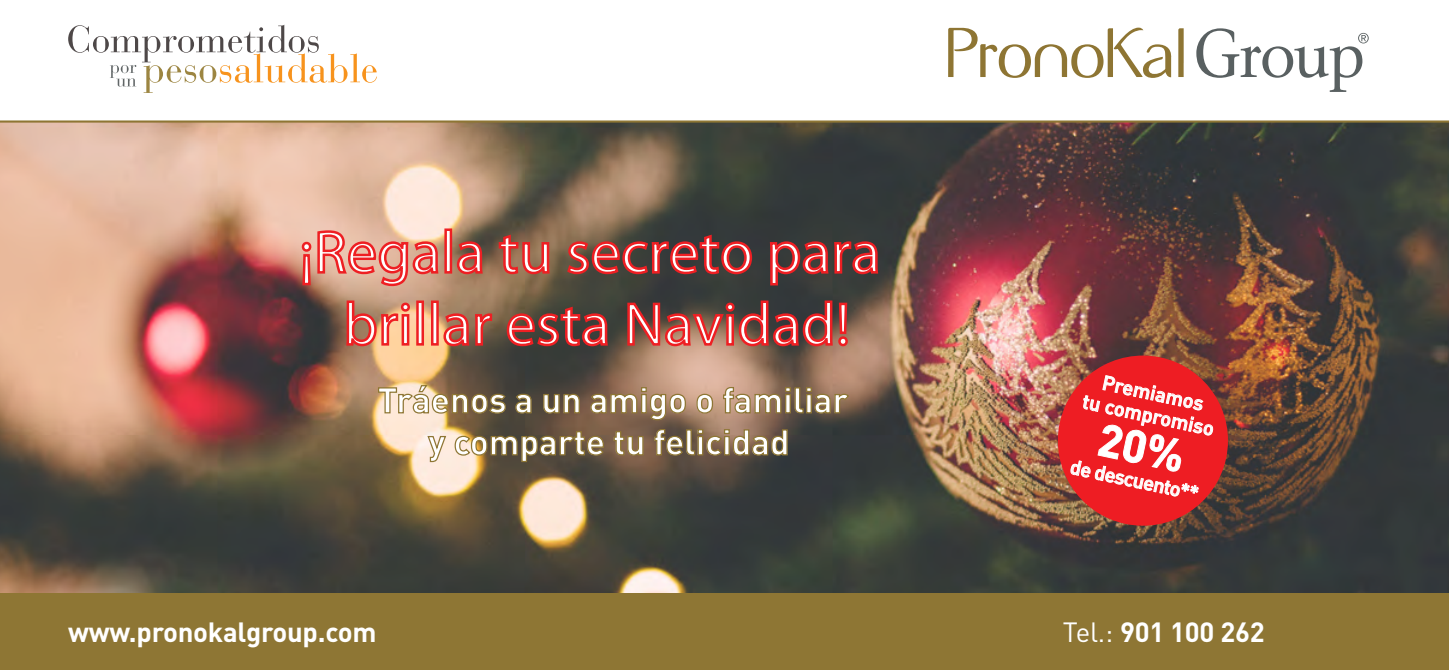
<style>
.page{position:relative;width:1449px;height:670px;background:#fff}
.page>*{position:absolute;margin:0;border:0;box-sizing:border-box;transform-origin:0 0}
.t1{font:60px/72px "Myriad Pro";letter-spacing:.01em;color:#fff;text-align:center}
.t2{font:700 35px/42px "DIN";color:#fff;text-align:center}
.t3{font:700 27.5px "DIN";letter-spacing:-.01em;color:#fff}
.t4{font:500 20px/22.5px "DIN";color:#fff;text-align:center}
.s1{font-weight:400}
</style>
<div class="page">
<img style="left:0;top:123px;width:1449px;height:470px">
<div style="left:0;top:593px;width:1449px;height:77px;background:#8e7634"></div>
<svg style="left:300px;top:187px;width:580px;height:185px;background:#8c6154"></svg>
<svg style="left:1178px;top:28px;width:6px;height:49px"></svg>
<svg style="left:948px;top:28px;width:224px;height:50px"></svg>
<svg style="left:1196px;top:28px;width:173px;height:64px"></svg>
<svg style="left:68px;top:25px;width:309px;height:68px"></svg>
<svg style="left:377px;top:384px;width:129px;height:30px;background:#a89171"></svg>
<svg style="left:515px;top:393px;width:17px;height:21px"></svg>
<svg style="left:543px;top:393px;width:37px;height:21px"></svg>
<svg style="left:590px;top:387px;width:97px;height:34px;background:#947354"></svg>
<svg style="left:696px;top:393px;width:18px;height:21px"></svg>
<svg style="left:722px;top:386px;width:128px;height:28px;background:#957758"></svg>
<svg style="left:426px;top:435px;width:21px;height:28px"></svg>
<svg style="left:454px;top:430px;width:151px;height:33px;background:#786649"></svg>
<svg style="left:613px;top:430px;width:31px;height:26px"></svg>
<svg style="left:654px;top:428px;width:134px;height:28px;background:#7a6246"></svg>
<hr style="left:0;top:120px;width:1449px;height:3px;background:#8e7634">
<img style="left:1050px;top:348px;width:186px;height:185px">
<h1 class="t1" style="left:300px;top:217px;width:582px">¡Regala tu secreto para brillar esta Navidad!</h1>
<p class="t2" style="left:377px;top:378px;width:472px">Tráenos a un amigo o familiar y comparte tu felicidad</p>
<p class="t4" style="left:1090px;top:367px;width:136px;rotate:12deg">Premiamos<br>tu compromiso</p>
<p class="t4" style="left:1073px;top:455px;width:132px;rotate:12deg">de descuento**</p>
<p class="t3" style="left:68px;top:613px;width:310px">www.pronokalgroup.com</p>
<p class="t3" style="left:1063px;top:613px;width:203px"><span class="s1">Tel.:</span> 901 100 262</p>
</div>
